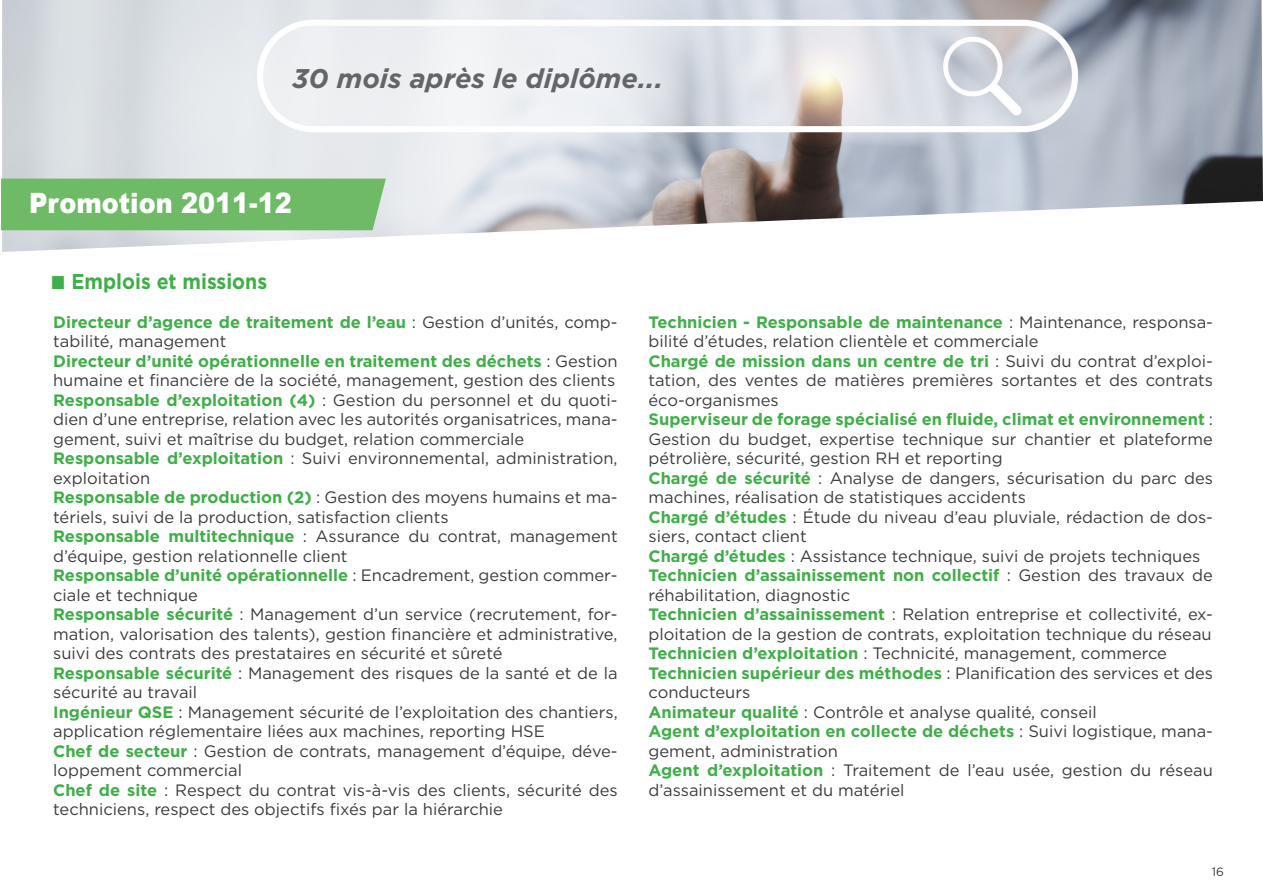
<style>
.page{position:relative;width:1263px;height:893px;background:#fff}
.page>*{position:absolute;margin:0;border:0;box-sizing:border-box;transform-origin:0 0}
.t1{font:900 28.05px "Arial";color:#fff;scale:.91 1}
.TITRE_ORANGE{font:italic 700 27px "Gotham";color:#646567}
.t2{font:700 21.45px "Gotham";color:#40ae49;scale:.91 1}
.EMPLOIS{font:16.5px/19.5px "Gotham";color:#3c3c3c}
.t3{font:12px "Gotham";color:#3c3c3c}
.s1{font-family:"Arial";font-weight:900;font-size:28.05px}
.s2{font-weight:700;color:#40ae49}
</style>
<div class="page">
<img style="left:2px;top:0;width:1261px;height:252px">
<div style="left:1px;top:179px;width:385px;height:51px;background:#6eba66"></div>
<p class="TITRE_ORANGE" style="left:293px;top:60px;width:372px">30 mois après le diplôme...</p>
<p class="t1" style="left:29px;top:183px;width:290px">Promotion 2011-12</p>
<p class="t2" style="left:50px;top:268px;width:240px"><span class="s1">■</span> Emplois et missions</p>
<p class="EMPLOIS" style="left:53px;top:312px;width:566px"><span class="s2">Directeur d’agence de traitement de l’eau</span> : Gestion d’unités, comp&shy;tabilité, management</p>
<p class="EMPLOIS" style="left:53px;top:351px;width:566px"><span class="s2">Directeur d’unité opérationnelle en traitement des déchets</span> : Gestion humaine et financière de la société, management, gestion des clients</p>
<p class="EMPLOIS" style="left:53px;top:390px;width:566px;text-align:justify"><span class="s2">Responsable d’exploitation (4)</span> : Gestion du personnel et du quoti&shy;dien d’une entreprise, relation avec les autorités organisatrices, mana&shy;gement, suivi et maîtrise du budget, relation commerciale</p>
<p class="EMPLOIS" style="left:53px;top:448px;width:566px"><span class="s2">Responsable d’exploitation</span> : Suivi environnemental, administration, exploitation</p>
<p class="EMPLOIS" style="left:53px;top:487px;width:566px"><span class="s2">Responsable de production (2)</span> : Gestion des moyens humains et ma&shy;tériels, suivi de la production, satisfaction clients</p>
<p class="EMPLOIS" style="left:53px;top:526px;width:566px"><span class="s2">Responsable multitechnique</span> : Assurance du contrat, management d’équipe, gestion relationnelle client</p>
<p class="EMPLOIS" style="left:53px;top:565px;width:566px"><span class="s2">Responsable d’unité opérationnelle</span> : Encadrement, gestion commer&shy;ciale et technique</p>
<p class="EMPLOIS" style="left:53px;top:604px;width:566px;text-align:justify"><span class="s2">Responsable sécurité</span> : Management d’un service (recrutement, for&shy;mation, valorisation des talents), gestion financière et administrative, suivi des contrats des prestataires en sécurité et sûreté</p>
<p class="EMPLOIS" style="left:53px;top:663px;width:566px"><span class="s2">Responsable sécurité</span> : Management des risques de la santé et de la sécurité au travail</p>
<p class="EMPLOIS" style="left:53px;top:702px;width:566px"><span class="s2">Ingénieur QSE</span> : Management sécurité de l’exploitation des chantiers, application réglementaire liées aux machines, reporting HSE</p>
<p class="EMPLOIS" style="left:53px;top:741px;width:566px"><span class="s2">Chef de secteur</span> : Gestion de contrats, management d’équipe, déve&shy;loppement commercial</p>
<p class="EMPLOIS" style="left:53px;top:780px;width:566px"><span class="s2">Chef de site</span> : Respect du contrat vis-à-vis des clients, sécurité des techniciens, respect des objectifs fixés par la hiérarchie</p>
<p class="EMPLOIS" style="left:648px;top:312px;width:566px"><span class="s2">Technicien - Responsable de maintenance</span> : Maintenance, responsa&shy;bilité d’études, relation clientèle et commerciale</p>
<p class="EMPLOIS" style="left:648px;top:351px;width:566px;text-align:justify"><span class="s2">Chargé de mission dans un centre de tri</span> : Suivi du contrat d’exploi&shy;tation, des ventes de matières premières sortantes et des contrats éco-organismes</p>
<p class="EMPLOIS" style="left:648px;top:409px;width:566px;text-align:justify"><span class="s2">Superviseur de forage spécialisé en fluide, climat et environnement</span> :<br>Gestion du budget, expertise technique sur chantier et plateforme pétrolière, sécurité, gestion RH et reporting</p>
<p class="EMPLOIS" style="left:648px;top:468px;width:566px"><span class="s2">Chargé de sécurité</span> : Analyse de dangers, sécurisation du parc des machines, réalisation de statistiques accidents</p>
<p class="EMPLOIS" style="left:648px;top:507px;width:566px"><span class="s2">Chargé d’études</span> : Étude du niveau d’eau pluviale, rédaction de dos&shy;siers, contact client</p>
<p class="EMPLOIS" style="left:648px;top:546px;width:553px"><span class="s2">Chargé d’études</span> : Assistance technique, suivi de projets techniques</p>
<p class="EMPLOIS" style="left:648px;top:565px;width:566px"><span class="s2">Technicien d’assainissement non collectif</span> : Gestion des travaux de réhabilitation, diagnostic</p>
<p class="EMPLOIS" style="left:648px;top:604px;width:566px"><span class="s2">Technicien d’assainissement</span> : Relation entreprise et collectivité, ex&shy;ploitation de la gestion de contrats, exploitation technique du réseau</p>
<p class="EMPLOIS" style="left:648px;top:643px;width:520px"><span class="s2">Technicien d’exploitation</span> : Technicité, management, commerce</p>
<p class="EMPLOIS" style="left:648px;top:663px;width:566px"><span class="s2">Technicien supérieur des méthodes</span> : Planification des services et des conducteurs</p>
<p class="EMPLOIS" style="left:648px;top:702px;width:450px"><span class="s2">Animateur qualité</span> : Contrôle et analyse qualité, conseil</p>
<p class="EMPLOIS" style="left:648px;top:721px;width:566px"><span class="s2">Agent d’exploitation en collecte de déchets</span> : Suivi logistique, mana&shy;gement, administration</p>
<p class="EMPLOIS" style="left:648px;top:760px;width:566px"><span class="s2">Agent d’exploitation</span> : Traitement de l’eau usée, gestion du réseau d’assainissement et du matériel</p>
<p class="t3" style="left:1212px;top:864px;width:14px">16</p>
</div>
